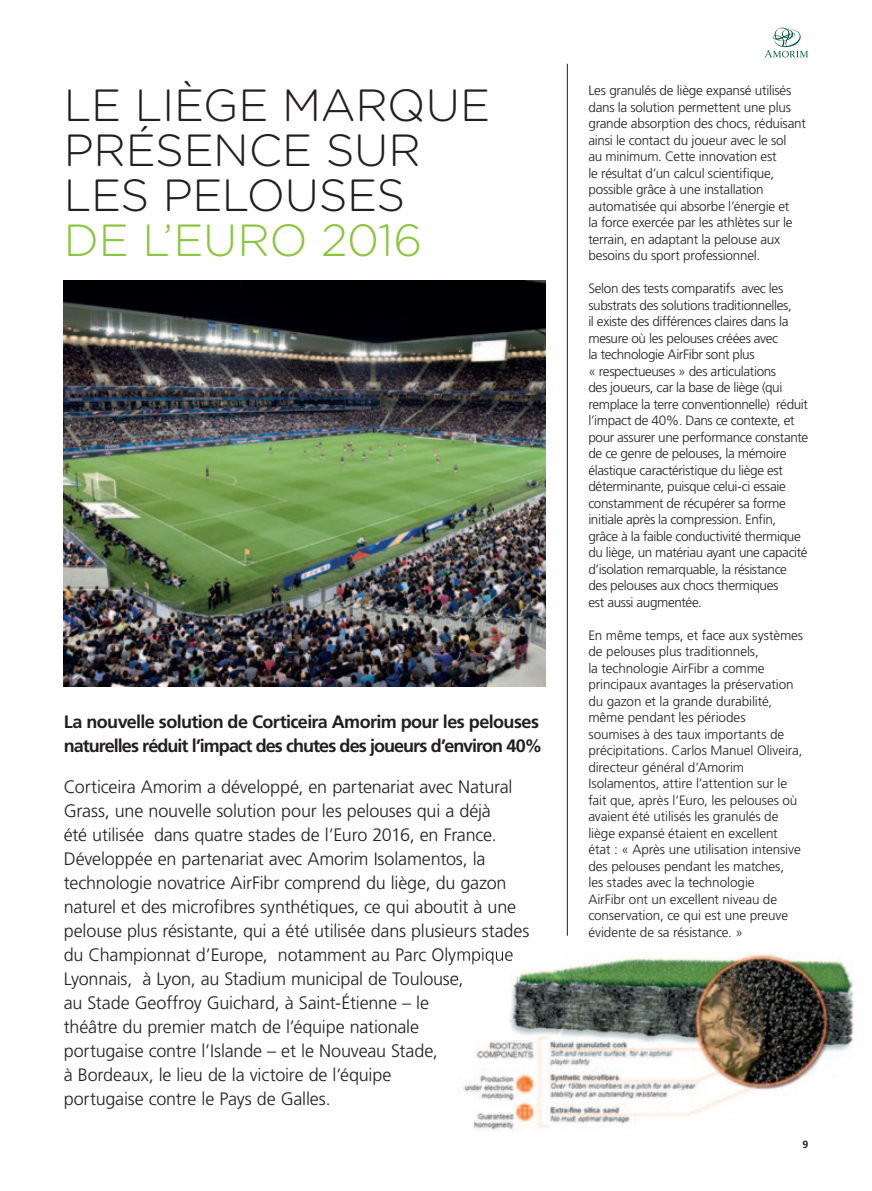
<style>
.page{position:relative;width:872px;height:1191px;background:#fff}
.page>*{position:absolute;margin:0;border:0;box-sizing:border-box;transform-origin:0 0}
.t1{font:300 45px/45px "Gotham Rounded";letter-spacing:-.01em;color:#231f20}
.t2{font:300 45px "Gotham Rounded";letter-spacing:-.01em;color:#8bc63e}
.t3{font:300 18px/24px "Frutiger LT Std";letter-spacing:-.01em;color:#231f20}
.t4{font:700 18px/24px "Frutiger LT Std";letter-spacing:-.04em;color:#231f20}
.t5{font:300 13.5px/16.5px "Frutiger LT Std";letter-spacing:-.02em;color:#231f20}
.t6{font:700 10.5px "Frutiger LT Std";color:#231f20}
</style>
<div class="page">
<hr style="left:567px;top:64px;width:1px;height:871px;background:#231f20">
<svg style="left:765px;top:28px;width:43px;height:29px"></svg>
<img style="left:463px;top:954px;width:391px;height:177px">
<img style="left:457px;top:951px;width:56px;height:13px">
<img style="left:456px;top:975px;width:6px;height:13px">
<img style="left:64px;top:281px;width:482px;height:405px">
<h1 class="t1" style="left:64px;top:81px;width:428px">LE LIÈGE MARQUE<br>PRÉSENCE SUR<br>LES PELOUSES</h1>
<h1 class="t2" style="left:64px;top:210px;width:360px">DE L’EURO 2016</h1>
<h2 class="t4" style="left:64px;top:710px;width:480px">la nouvelle solution de Corticeira Amorim pour les pelouses naturelles réduit l’impact des chutes des joueurs d’environ 40%</h2>
<p class="t3" style="left:64px;top:774px;width:467px">Corticeira Amorim a développé, en partenariat avec Natural Grass, une nouvelle solution pour les pelouses qui a déjà<br>été utilisée dans quatre stades de l’Euro 2016, en France.<br>Développée en partenariat avec Amorim Isolamentos, la technologie novatrice AirFibr comprend du liège, du gazon naturel et des microfibres synthétiques, ce qui aboutit à une pelouse plus résistante, qui a été utilisée dans plusieurs stades du Championnat d’Europe, notamment au Parc Olympique Lyonnais, à Lyon, au Stadium municipal de Toulouse,<br>au Stade Geoffroy Guichard, à Saint-Étienne – le<br>théâtre du premier match de l’équipe nationale<br>portugaise contre l’Islande – et le Nouveau Stade,<br>à Bordeaux, le lieu de la victoire de l’équipe<br>portugaise contre le Pays de Galles.</p>
<p class="t5" style="left:588px;top:82px;width:219px">Les granulés de liège expansé utilisés dans la solution permettent une plus grande absorption des chocs, réduisant ainsi le contact du joueur avec le sol<br>au minimum. Cette innovation est<br>le résultat d’un calcul scientifique, possible grâce à une installation automatisée qui absorbe l’énergie et<br>la force exercée par les athlètes sur le terrain, en adaptant la pelouse aux besoins du sport professionnel.</p>
<p class="t5" style="left:588px;top:280px;width:221px">Selon des tests comparatifs avec les substrats des solutions traditionnelles,<br>il existe des différences claires dans la mesure où les pelouses créées avec<br>la technologie AirFibr sont plus<br>« respectueuses » des articulations<br>des joueurs, car la base de liège (qui remplace la terre conventionnelle) réduit l’impact de 40%. Dans ce contexte, et pour assurer une performance constante de ce genre de pelouses, la mémoire élastique caractéristique du liège est déterminante, puisque celui-ci essaie constamment de récupérer sa forme initiale après la compression. Enfin, grâce à la faible conductivité thermique du liège, un matériau ayant une capacité d’isolation remarquable, la résistance des pelouses aux chocs thermiques<br>est aussi augmentée.</p>
<p class="t5" style="left:588px;top:627px;width:216px">En même temps, et face aux systèmes de pelouses plus traditionnels,<br>la technologie AirFibr a comme principaux avantages la préservation du gazon et la grande durabilité, même pendant les périodes<br>soumises à des taux importants de précipitations. Carlos Manuel Oliveira, directeur général d’Amorim Isolamentos, attire l’attention sur le fait que, après l’Euro, les pelouses où avaient été utilisés les granulés de liège expansé étaient en excellent état : « Après une utilisation intensive des pelouses pendant les matches,<br>les stades avec la technologie<br>AirFibr ont un excellent niveau de conservation, ce qui est une preuve évidente de sa résistance. »</p>
<p class="t6" style="left:802px;top:1138px;width:7px">9</p>
</div>
